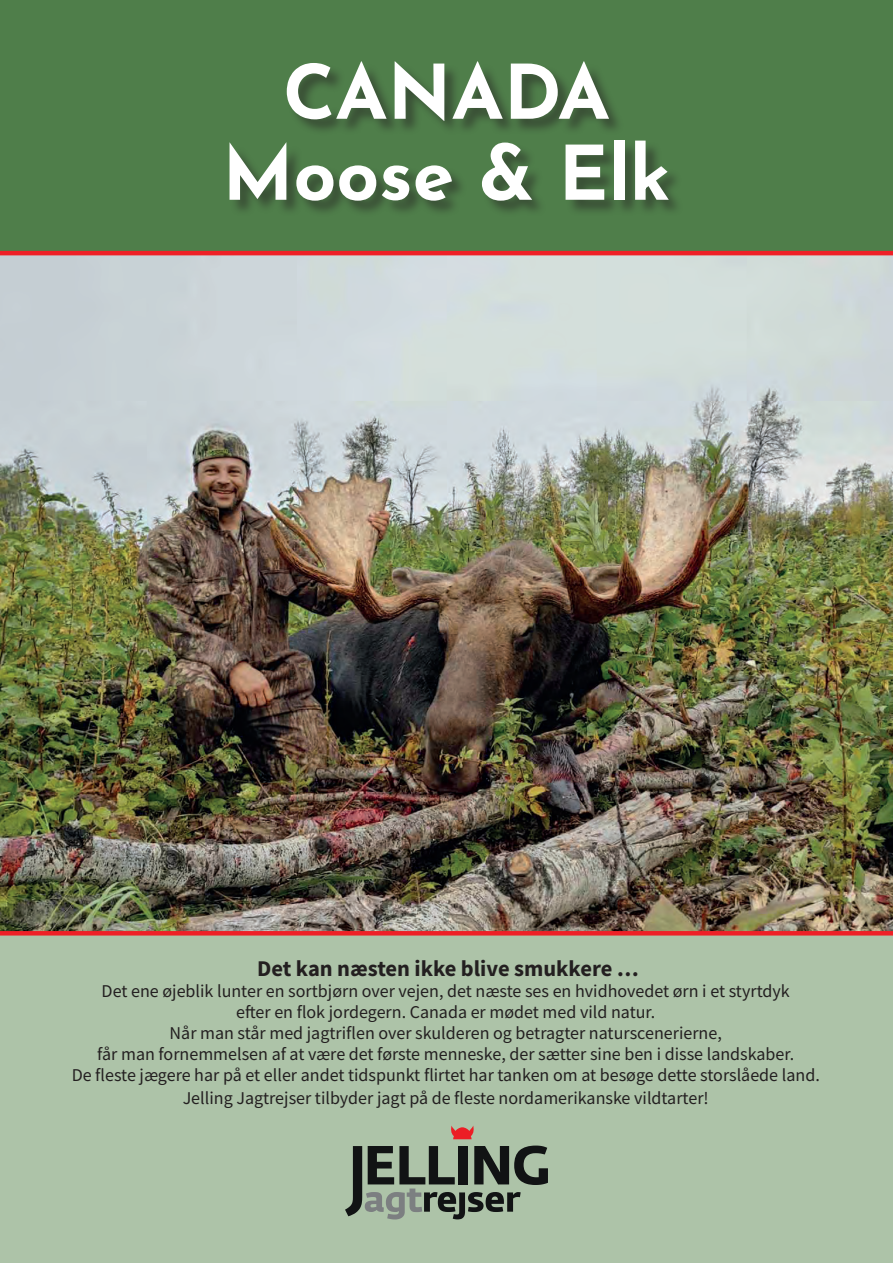
<style>
.page{position:relative;width:893px;height:1263px;background:#fff}
.page>*{position:absolute;margin:0;border:0;box-sizing:border-box;transform-origin:0 0}
.t1{font:700 75px/81px "Josefin Sans";color:#fff;text-align:center}
.t2{font:700 22.5px "Source Sans Pro";color:#231f20}
.t3{font:18px/21.3px "Source Sans Pro";color:#231f20;text-align:center}
</style>
<div class="page">
<div style="left:0;top:916px;width:893px;height:347px;background:#adc3a8"></div>
<div style="left:0;top:0;width:893px;height:251px;background:#4f7e4a"></div>
<div style="left:230px;top:62px;width:454px;height:155px;background:#231f20;opacity:.5"></div>
<img style="left:0;top:251px;width:893px;height:684px">
<svg style="left:345px;top:1145px;width:203px;height:74px"></svg>
<svg style="left:451px;top:1126px;width:23px;height:13px"></svg>
<h1 class="t1" style="left:222px;top:46px;width:450px">CANADA<br>Moose &amp; Elk</h1>
<p class="t2" style="left:257px;top:953px;width:383px">Det kan næsten ikke blive smukkere …</p>
<p class="t3" style="left:72px;top:980px;width:750px">Det ene øjeblik lunter en sortbjørn over vejen, det næste ses en hvidhovedet ørn i et styrtdyk<br>efter en flok jordegern. Canada er mødet med vild natur.<br>Når man står med jagtriflen over skulderen og betragter naturscenerierne,<br>får man fornemmelsen af at være det første menneske, der sætter sine ben i disse landskaber.<br>De fleste jægere har på et eller andet tidspunkt flirtet har tanken om at besøge dette storslåede land.<br>Jelling Jagtrejser tilbyder jagt på de fleste nordamerikanske vildtarter!</p>
</div>
